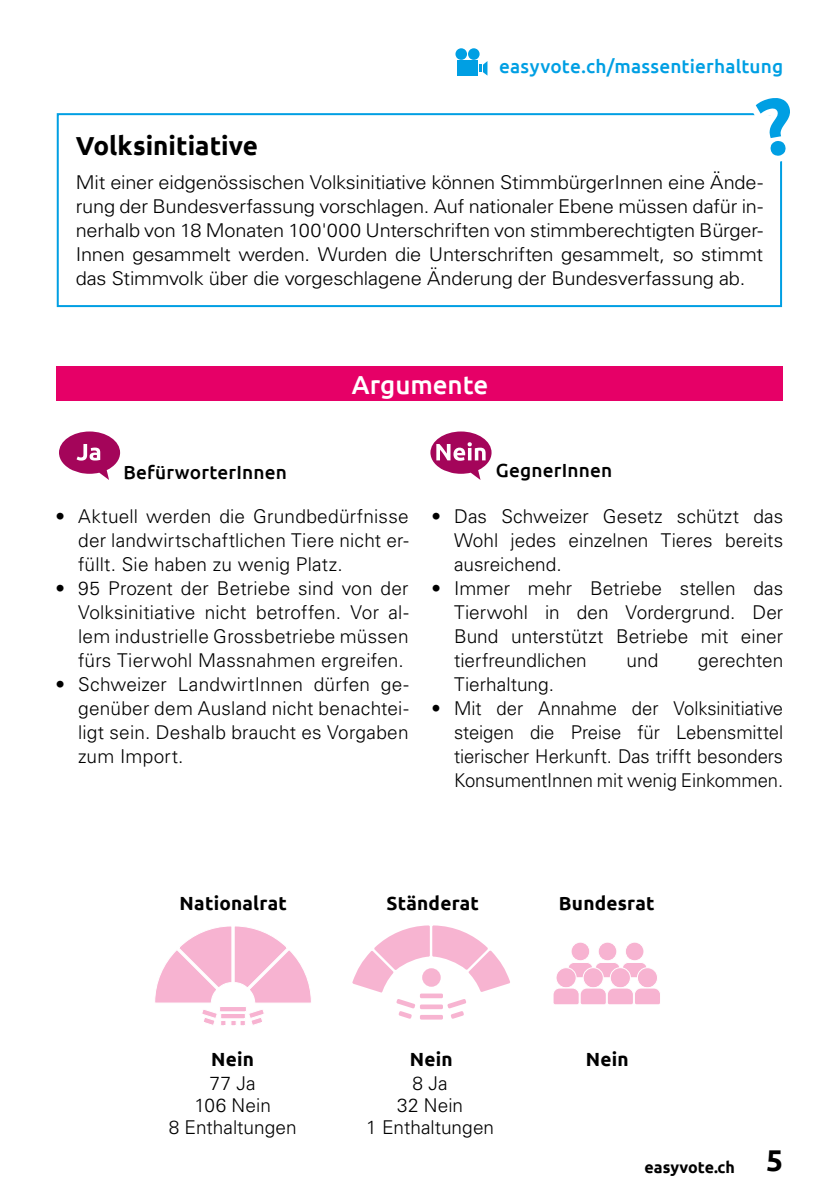
<style>
.page{position:relative;width:840px;height:1191px;background:#fff}
.page>*{position:absolute;margin:0;border:0;box-sizing:border-box;transform-origin:0 0}
.t1{font:700 26px "Ubuntu";color:#000}
.t2{font:500 26px "Ubuntu";letter-spacing:-.005em;color:#fff}
.t3{font:300 19px/24px "Univers LT Std";color:#000;text-align:justify}
.t4{font:300 19px/24px "Univers LT Std";color:#000;text-align:justify;scale:1.05 1}
.t5{font:700 19px "Ubuntu";letter-spacing:.01em;color:#000}
.t6{font:500 19px "Ubuntu";letter-spacing:.01em;color:#009fe3}
.t7{font:500 19px "Ubuntu";letter-spacing:.01em;color:#000}
.t8{font:700 16px "Ubuntu";color:#000}
.s1{font-size:30px}
</style>
<div class="page">
<div style="left:57px;top:366px;width:725px;height:35px;background:#e60067"></div>
<div style="left:457px;top:61px;width:20px;height:15px;background:#009fe3"></div>
<svg style="left:479px;top:61px;width:8px;height:15px"></svg>
<div style="left:468px;top:48px;width:11px;height:12px;background:#009fe3;border-radius:50%"></div>
<div style="left:455px;top:48px;width:12px;height:12px;background:#009fe3;border-radius:50%"></div>
<div style="left:57px;top:113px;width:724px;height:194px;border:2px solid #009fe3"></div>
<svg style="left:155px;top:926px;width:156px;height:100px"></svg>
<svg style="left:352px;top:925px;width:158px;height:95px"></svg>
<svg style="left:570px;top:942px;width:19px;height:18px"></svg>
<div style="left:570px;top:941px;width:19px;height:20px;border:1px solid #fff;border-radius:50%"></div>
<svg style="left:598px;top:942px;width:18px;height:18px"></svg>
<div style="left:597px;top:941px;width:20px;height:20px;border:1px solid #fff;border-radius:50%"></div>
<svg style="left:625px;top:942px;width:18px;height:18px"></svg>
<div style="left:624px;top:941px;width:20px;height:20px;border:1px solid #fff;border-radius:50%"></div>
<div style="left:637px;top:968px;width:19px;height:19px;background:#fdf6f9;border:1px solid #fff;border-radius:50%"></div>
<svg style="left:569px;top:963px;width:77px;height:15px"></svg>
<svg style="left:555px;top:967px;width:21px;height:20px"></svg>
<div style="left:555px;top:967px;width:21px;height:21px;border:1px solid #fff;border-radius:50%"></div>
<svg style="left:582px;top:967px;width:21px;height:21px"></svg>
<svg style="left:609px;top:967px;width:21px;height:21px"></svg>
<svg style="left:637px;top:967px;width:20px;height:20px"></svg>
<div style="left:636px;top:967px;width:21px;height:21px;border:1px solid #fff;border-radius:50%"></div>
<svg style="left:553px;top:987px;width:107px;height:18px"></svg>
<svg style="left:430px;top:431px;width:61px;height:49px"></svg>
<svg style="left:59px;top:431px;width:61px;height:49px"></svg>
<svg style="left:754px;top:113px;width:29px;height:45px"></svg>
<p class="t6" style="left:499px;top:54px;width:285px">easyvote.ch/massentierhaltung</p>
<h1 class="t1" style="left:76px;top:130px;width:184px">Volksinitiative</h1>
<p class="t4" style="left:76px;top:170px;width:655px">Mit einer eidgenössischen Volksinitiative können StimmbürgerInnen eine Ände&shy;rung der Bundesverfassung vorschlagen. Auf nationaler Ebene müssen dafür in&shy;nerhalb von 18 Monaten 100'000 Unterschriften von stimmberechtigten Bürger-Innen gesammelt werden. Wurden die Unterschriften gesammelt, so stimmt das Stimmvolk über die vorgeschlagene Änderung der Bundesverfassung ab.</p>
<h1 class="t2" style="left:351px;top:368px;width:138px">Argumente</h1>
<p class="t7" style="left:123px;top:460px;width:165px">BefürworterInnen</p>
<p class="t7" style="left:495px;top:459px;width:118px">GegnerInnen</p>
<p class="t3" style="left:78px;top:504px;width:332px;text-indent:-23px">• Aktuell werden die Grundbedürfnisse der landwirtschaftlichen Tiere nicht er&shy;füllt. Sie haben zu wenig Platz.</p>
<p class="t3" style="left:78px;top:576px;width:332px;text-indent:-23px">• 95 Prozent der Betriebe sind von der Volksinitiative nicht betroffen. Vor al&shy;lem industrielle Grossbetriebe müssen fürs Tierwohl Massnahmen ergreifen.</p>
<p class="t3" style="left:78px;top:672px;width:332px;text-indent:-23px">• Schweizer LandwirtInnen dürfen ge&shy;genüber dem Ausland nicht benachtei&shy;ligt sein. Deshalb braucht es Vorgaben zum Import.</p>
<p class="t3" style="left:454px;top:504px;width:330px;text-indent:-23px">• Das Schweizer Gesetz schützt das Wohl jedes einzelnen Tieres bereits ausreichend.</p>
<p class="t3" style="left:454px;top:576px;width:330px;text-indent:-23px">• Immer mehr Betriebe stellen das Tierwohl in den Vordergrund. Der Bund unterstützt Betriebe mit einer tierfreundlichen</p>
<p class="t3" style="left:626px;top:648px;width:33px">und</p>
<p class="t3" style="left:697px;top:648px;width:87px">gerechten</p>
<p class="t3" style="left:454px;top:672px;width:102px">Tierhaltung.</p>
<p class="t3" style="left:454px;top:696px;width:330px;text-indent:-23px">• Mit der Annahme der Volksinitiative steigen die Preise für Lebensmittel tierischer Herkunft. Das trifft besonders KonsumentInnen mit wenig Einkommen.</p>
<p class="t5" style="left:179px;top:891px;width:109px">Nationalrat</p>
<p class="t5" style="left:386px;top:891px;width:94px">Ständerat</p>
<p class="t5" style="left:558px;top:891px;width:97px">Bundesrat</p>
<p class="t5" style="left:211px;top:1048px;width:44px">Nein</p>
<p class="t5" style="left:409px;top:1048px;width:44px">Nein</p>
<p class="t5" style="left:585px;top:1048px;width:44px">Nein</p>
<p class="t3" style="left:366px;top:1072px;width:129px;line-height:22px;text-align:center">8 Ja<br>32 Nein<br>1 Enthaltungen</p>
<p class="t3" style="left:169px;top:1072px;width:129px;line-height:22px;text-align:center">77 Ja<br>106 Nein<br>8 Enthaltungen</p>
<p class="t8" style="left:644px;top:1157px;width:140px">easyvote.ch <span class="s1">5</span></p>
</div>
